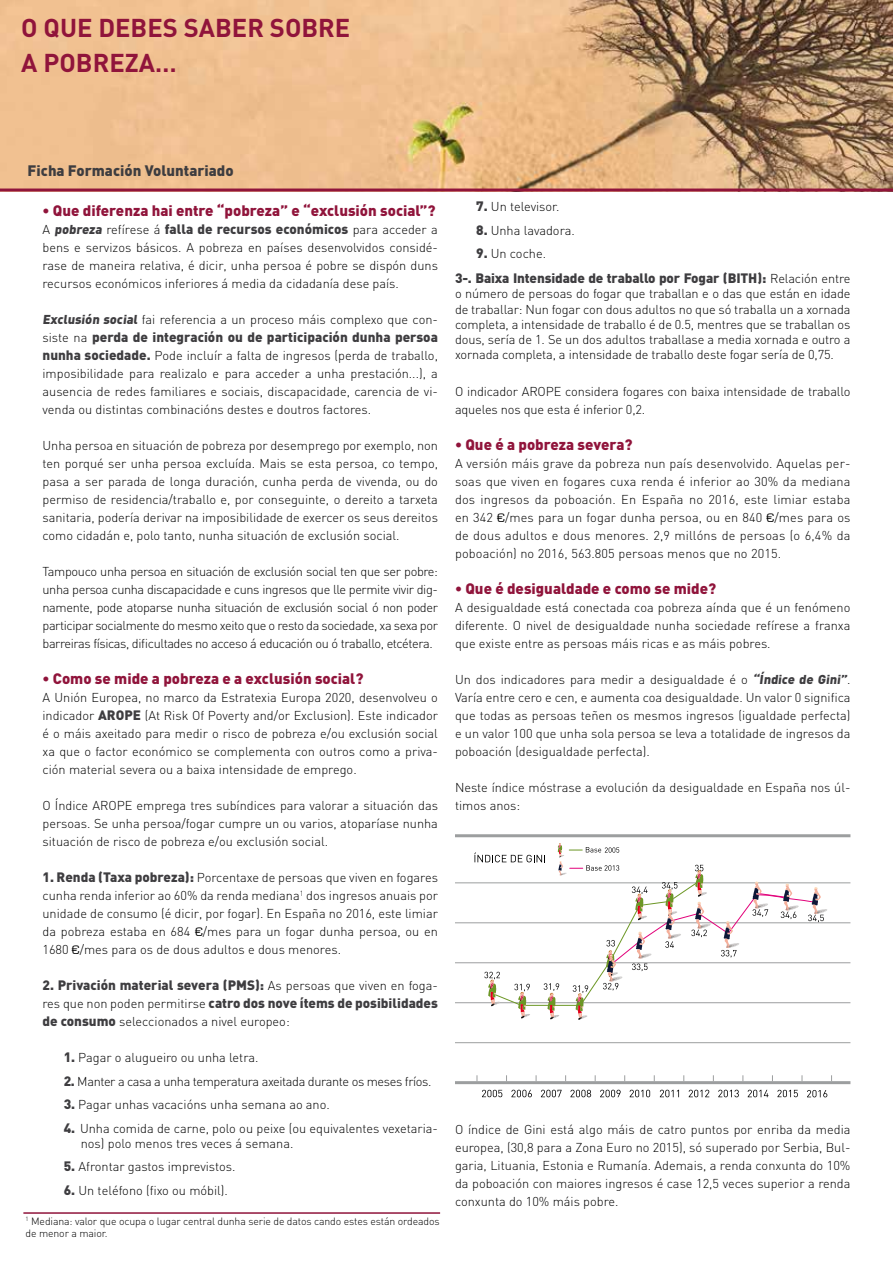
<style>
.page{position:relative;width:893px;height:1263px;background:#fff}
.page>*{position:absolute;margin:0;border:0;box-sizing:border-box;transform-origin:0 0}
.t1{font:700 25.5px/35.5px "DIN";color:#90143b}
.t2{font:900 15px "DIN";color:#90143b}
.t3{font:900 15px "DIN";color:#3e3d40}
.t4{font:900 13.5px/18px "DIN";color:#3e3d40}
.t5{font:300 12.75px/18px "DIN";color:#000;text-align:justify}
.t6{font:300 12.75px "DIN";letter-spacing:-.03em;color:#000}
.t7{font:300 10.5px/12.6px "DIN";letter-spacing:-.01em;color:#000}
.s1{font-weight:300;font-size:12.75px;color:#000}
.s2{font-size:12.75px}
.s3{font-weight:900;color:#3e3d40}
.s4{font-weight:900;font-size:13.5px;color:#3e3d40}
.s5{font-family:"Eurostile";font-weight:400}
</style>
<div class="page">
<img style="left:0;top:0;width:893px;height:189px">
<hr style="left:455px;top:1081px;width:395px;height:3px;background:#9c9e9f">
<hr style="left:455px;top:1042px;width:395px;height:1px;background:#9c9e9f">
<hr style="left:455px;top:1002px;width:395px;height:1px;background:#9c9e9f">
<hr style="left:455px;top:962px;width:395px;height:1px;background:#9c9e9f">
<hr style="left:455px;top:922px;width:395px;height:1px;background:#9c9e9f">
<hr style="left:455px;top:882px;width:395px;height:1px;background:#9c9e9f">
<hr style="left:455px;top:834px;width:395px;height:3px;background:#9c9e9f">
<svg style="left:807px;top:1090px;width:20px;height:7px"></svg>
<svg style="left:511px;top:1090px;width:21px;height:7px"></svg>
<svg style="left:541px;top:1090px;width:21px;height:7px"></svg>
<svg style="left:570px;top:1090px;width:21px;height:7px"></svg>
<svg style="left:600px;top:1090px;width:21px;height:7px"></svg>
<svg style="left:630px;top:1090px;width:20px;height:7px"></svg>
<svg style="left:660px;top:1090px;width:19px;height:7px"></svg>
<svg style="left:689px;top:1090px;width:20px;height:7px"></svg>
<svg style="left:718px;top:1090px;width:21px;height:7px"></svg>
<svg style="left:748px;top:1090px;width:20px;height:7px"></svg>
<svg style="left:482px;top:1090px;width:20px;height:7px"></svg>
<svg style="left:777px;top:1090px;width:21px;height:7px"></svg>
<svg style="left:474px;top:843px;width:353px;height:177px"></svg>
<hr style="left:23px;top:1212px;width:417px;height:2px;background:#90143b">
<hr style="left:0;top:189px;width:893px;height:3px;background:#90143b">
<h1 class="t1" style="left:21px;top:8px;width:331px">O QUE DEBES SABER SOBRE<br>A POBREZA…</h1>
<p class="t3" style="left:28px;top:161px;width:207px">Ficha Formación Voluntariado</p>
<p class="t2" style="left:43px;top:201px;width:394px">• Que diferenza hai entre “pobreza” e “exclusión social”?</p>
<p class="t4" style="left:43px;top:219px;width:397px"><span class="s1">A</span> <span class="s2">pobreza</span> <span class="s1">refírese á</span> falla de recursos económicos <span class="s1">para acceder a</span></p>
<p class="t5" style="left:43px;top:238px;width:397px">bens e servizos básicos. A pobreza en países desenvolvidos considé&shy;rase de maneira relativa, é dicir, unha persoa é pobre se dispón duns recursos económicos inferiores á media da cidadanía dese país.</p>
<p class="t5" style="left:43px;top:310px;width:397px"><span class="s3">Exclusión social</span> fai referencia a un proceso máis complexo que con-</p>
<p class="t4" style="left:43px;top:327px;width:397px"><span class="s1">siste na</span> perda de integración ou de participación dunha persoa</p>
<p class="t5" style="left:43px;top:346px;width:397px"><span class="s4">nunha sociedade.</span> Pode incluír a falta de ingresos (perda de traballo, imposibilidade para realizalo e para acceder a unha prestación...), a ausencia de redes familiares e sociais, discapacidade, carencia de vi&shy;venda ou distintas combinacións destes e doutros factores.</p>
<p class="t5" style="left:43px;top:436px;width:397px">Unha persoa en situación de pobreza por desemprego por exemplo, non ten porqué ser unha persoa excluída. Mais se esta persoa, co tempo, pasa a ser parada de longa duración, cunha perda de vivenda, ou do permiso de residencia/traballo e, por conseguinte, o dereito a tarxeta sanitaria, podería derivar na imposibilidade de exercer os seus dereitos como cidadán e, polo tanto, nunha situación de exclusión social.</p>
<p class="t5" style="left:43px;top:562px;width:397px">Tampouco unha persoa en situación de exclusión social ten que ser pobre: unha persoa cunha discapacidade e cuns ingresos que lle permite vivir dig&shy;namente, pode atoparse nunha situación de exclusión social ó non poder participar socialmente do mesmo xeito que o resto da sociedade, xa sexa por barreiras físicas, dificultades no acceso á educación ou ó traballo, etcétera.</p>
<p class="t2" style="left:43px;top:669px;width:322px">• Como se mide a pobreza e a exclusión social?</p>
<p class="t5" style="left:43px;top:688px;width:397px">A Unión Europea, no marco da Estratexia Europa 2020, desenvolveu o indicador <span class="s4">AROPE</span> (At Risk Of Poverty and/or Exclusion). Este indicador é o máis axeitado para medir o risco de pobreza e/ou exclusión social xa que o factor económico se complementa con outros como a priva&shy;ción material severa ou a baixa intensidade de emprego.</p>
<p class="t5" style="left:43px;top:796px;width:397px">O Índice AROPE emprega tres subíndices para valorar a situación das persoas. Se unha persoa/fogar cumpre un ou varios, atoparíase nunha situación de risco de pobreza e/ou exclusión social.</p>
<p class="t5" style="left:43px;top:868px;width:397px"><span class="s4">1. Renda (Taxa pobreza):</span> Porcentaxe de persoas que viven en fogares cunha renda inferior ao 60% da renda mediana<sup>1</sup> dos ingresos anuais por unidade de consumo (é dicir, por fogar). En España no 2016, este limiar da pobreza estaba en 684 <span class="s5">€</span>/mes para un fogar dunha persoa, ou en 1680 <span class="s5">€</span>/mes para os de dous adultos e dous menores.</p>
<p class="t4" style="left:43px;top:975px;width:397px">2. Privación material severa (PMS): <span class="s1">As persoas que viven en foga&shy;res que non poden permitirse</span> catro dos nove ítems de posibilidades</p>
<p class="t5" style="left:43px;top:1012px;width:249px"><span class="s4">de consumo</span> seleccionados a nivel europeo:</p>
<p class="t5" style="left:64px;top:1048px;width:196px"><span class="s4">1.</span> Pagar o alugueiro ou unha letra.</p>
<p class="t6" style="left:64px;top:1073px;width:369px"><span class="s4">2.</span> Manter a casa a unha temperatura axeitada durante os meses fríos.</p>
<p class="t5" style="left:64px;top:1095px;width:268px"><span class="s4">3.</span> Pagar unhas vacacións unha semana ao ano.</p>
<p class="t5" style="left:81px;top:1120px;width:359px;line-height:15px;text-indent:-17px"><span class="s4">4.</span> Unha comida de carne, polo ou peixe (ou equivalentes vexetaria&shy;nos) polo menos tres veces á semana.</p>
<p class="t5" style="left:64px;top:1157px;width:173px"><span class="s4">5.</span> Afrontar gastos imprevistos.</p>
<p class="t5" style="left:64px;top:1181px;width:166px"><span class="s4">6.</span> Un teléfono (fixo ou móbil).</p>
<p class="t7" style="left:26px;top:1214px;width:416px"><sup>1</sup> Mediana: valor que ocupa o lugar central dunha serie de datos cando estes están ordeados de menor a maior.</p>
<p class="t5" style="left:476px;top:197px;width:85px"><span class="s4">7.</span> Un televisor.</p>
<p class="t5" style="left:476px;top:221px;width:100px"><span class="s4">8.</span> Unha lavadora.</p>
<p class="t5" style="left:476px;top:244px;width:71px"><span class="s4">9.</span> Un coche.</p>
<p class="t4" style="left:455px;top:268px;width:397px">3-. Baixa Intensidade de traballo por Fogar (BITH): <span class="s1">Relación entre</span></p>
<p class="t5" style="left:455px;top:286px;width:397px;line-height:15.3px">o número de persoas do fogar que traballan e o das que están en idade de traballar: Nun fogar con dous adultos no que só traballa un a xornada completa, a intensidade de traballo é de 0.5, mentres que se traballan os dous, sería de 1. Se un dos adultos traballase a media xornada e outro a xornada completa, a intensidade de traballo deste fogar sería de 0,75.</p>
<p class="t5" style="left:455px;top:382px;width:397px">O indicador AROPE considera fogares con baixa intensidade de traballo aqueles nos que esta é inferior 0,2.</p>
<p class="t2" style="left:455px;top:435px;width:179px">• Que é a pobreza severa?</p>
<p class="t5" style="left:455px;top:454px;width:397px">A versión máis grave da pobreza nun país desenvolvido. Aquelas per&shy;soas que viven en fogares cuxa renda é inferior ao 30% da mediana dos ingresos da poboación. En España no 2016, este limiar estaba en 342 <span class="s5">€</span>/mes para un fogar dunha persoa, ou en 840 <span class="s5">€</span>/mes para os de dous adultos e dous menores. 2,9 millóns de persoas (o 6,4% da poboación) no 2016, 563.805 persoas menos que no 2015.</p>
<p class="t2" style="left:455px;top:579px;width:263px">• Que é desigualdade e como se mide?</p>
<p class="t5" style="left:455px;top:598px;width:397px">A desigualdade está conectada coa pobreza aínda que é un fenómeno diferente. O nivel de desigualdade nunha sociedade refírese a franxa que existe entre as persoas máis ricas e as máis pobres.</p>
<p class="t5" style="left:455px;top:670px;width:397px">Un dos indicadores para medir a desigualdade é o <span class="s3">“Índice de Gini”</span>.<br>Varía entre cero e cen, e aumenta coa desigualdade. Un valor 0 significa que todas as persoas teñen os mesmos ingresos (igualdade perfecta) e un valor 100 que unha sola persoa se leva a totalidade de ingresos da poboación (desigualdade perfecta).</p>
<p class="t5" style="left:455px;top:778px;width:397px">Neste índice móstrase a evolución da desigualdade en España nos úl&shy;timos anos:</p>
<p class="t5" style="left:455px;top:1120px;width:397px">O índice de Gini está algo máis de catro puntos por enriba da media europea, (30,8 para a Zona Euro no 2015), só superado por Serbia, Bul&shy;garia, Lituania, Estonia e Rumanía. Ademais, a renda conxunta do 10% da poboación con maiores ingresos é case 12,5 veces superior a renda conxunta do 10% máis pobre.</p>
</div>
